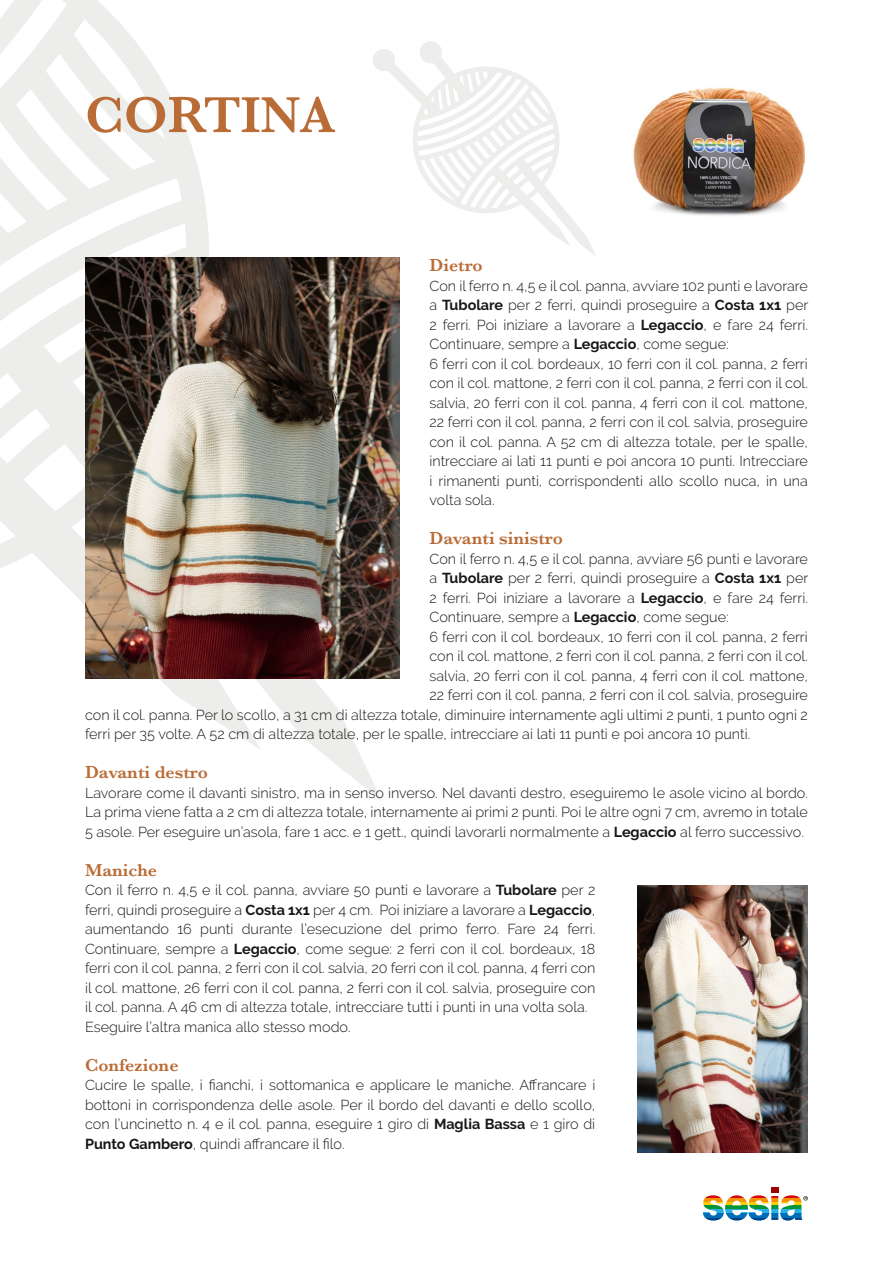
<style>
.page{position:relative;width:893px;height:1263px;background:#fff}
.page>*{position:absolute;margin:0;border:0;box-sizing:border-box;transform-origin:0 0}
.t1{font:600 52.5px "Baskerville";color:#ba6c36}
.t2{font:600 18px "Baskerville";color:#ba6c36}
.t3{font:300 14.4px/19.5px "Raleway";color:#171715}
.s1{font-weight:700}
</style>
<div class="page">
<svg style="left:0;top:0;width:383px;height:801px"></svg>
<svg style="left:373px;top:41px;width:223px;height:216px"></svg>
<img style="left:85px;top:257px;width:315px;height:421px">
<img style="left:638px;top:885px;width:170px;height:267px">
<img style="left:633px;top:87px;width:173px;height:129px">
<svg style="left:703px;top:1187px;width:105px;height:34px"></svg>
<h1 class="t1" style="left:85px;top:78px;width:252px">CORTINA</h1>
<p class="t2" style="left:429px;top:253px;width:55px">Dietro</p>
<p class="t3" style="left:429px;top:276px;width:380px">Con il ferro n. 4,5 e il col. panna, avviare 102 punti e lavorare a <span class="s1">Tubolare</span> per 2 ferri, quindi proseguire a <span class="s1">Costa 1x1</span> per 2 ferri. Poi iniziare a lavorare a <span class="s1">Legaccio</span>, e fare 24 ferri.<br>Continuare, sempre a <span class="s1">Legaccio</span>, come segue:<br>6 ferri con il col. bordeaux, 10 ferri con il col. panna, 2 ferri con il col. mattone, 2 ferri con il col. panna, 2 ferri con il col. salvia, 20 ferri con il col. panna, 4 ferri con il col. mattone, 22 ferri con il col. panna, 2 ferri con il col. salvia, proseguire con il col. panna. A 52 cm di altezza totale, per le spalle, intrecciare ai lati 11 punti e poi ancora 10 punti. Intrecciare i rimanenti punti, corrispondenti allo scollo nuca, in una volta sola.</p>
<p class="t2" style="left:429px;top:526px;width:135px">Davanti sinistro</p>
<p class="t3" style="left:429px;top:549px;width:380px">Con il ferro n. 4,5 e il col. panna, avviare 56 punti e lavorare</p>
<p class="t3" style="left:429px;top:568px;width:380px">a <span class="s1">Tubolare</span> per 2 ferri, quindi proseguire a <span class="s1">Costa 1x1</span> per</p>
<p class="t3" style="left:429px;top:588px;width:380px">2 ferri. Poi iniziare a lavorare a <span class="s1">Legaccio</span>, e fare 24 ferri.</p>
<p class="t3" style="left:429px;top:607px;width:301px">Continuare, sempre a <span class="s1">Legaccio</span>, come segue:</p>
<p class="t3" style="left:429px;top:627px;width:380px">6 ferri con il col. bordeaux, 10 ferri con il col. panna, 2 ferri</p>
<p class="t3" style="left:429px;top:646px;width:380px">con il col. mattone, 2 ferri con il col. panna, 2 ferri con il col.</p>
<p class="t3" style="left:429px;top:666px;width:380px">salvia, 20 ferri con il col. panna, 4 ferri con il col. mattone,</p>
<p class="t3" style="left:429px;top:685px;width:380px">22 ferri con il col. panna, 2 ferri con il col. salvia, proseguire</p>
<p class="t3" style="left:85px;top:705px;width:724px">con il col. panna. Per lo scollo, a 31 cm di altezza totale, diminuire internamente agli ultimi 2 punti, 1 punto ogni 2</p>
<p class="t3" style="left:85px;top:724px;width:667px">ferri per 35 volte. A 52 cm di altezza totale, per le spalle, intrecciare ai lati 11 punti e poi ancora 10 punti.</p>
<p class="t2" style="left:85px;top:760px;width:124px">Davanti destro</p>
<p class="t3" style="left:85px;top:783px;width:724px;text-align:justify">Lavorare come il davanti sinistro, ma in senso inverso. Nel davanti destro, eseguiremo le asole vicino al bordo.<br>La prima viene fatta a 2 cm di altezza totale, internamente ai primi 2 punti. Poi le altre ogni 7 cm, avremo in totale 5 asole. Per eseguire un’asola, fare 1 acc. e 1 gett., quindi lavorarli normalmente a <span class="s1">Legaccio</span> al ferro successivo.</p>
<p class="t2" style="left:85px;top:857px;width:74px">Maniche</p>
<p class="t3" style="left:85px;top:880px;width:512px">Con il ferro n. 4,5 e il col. panna, avviare 50 punti e lavorare a <span class="s1">Tubolare</span> per 2 ferri, quindi proseguire a <span class="s1">Costa 1x1</span> per 4 cm. Poi iniziare a lavorare a <span class="s1">Legaccio</span>, aumentando 16 punti durante l’esecuzione del primo ferro. Fare 24 ferri.<br>Continuare, sempre a <span class="s1">Legaccio</span>, come segue: 2 ferri con il col. bordeaux, 18 ferri con il col. panna, 2 ferri con il col. salvia, 20 ferri con il col. panna, 4 ferri con il col. mattone, 26 ferri con il col. panna, 2 ferri con il col. salvia, proseguire con il col. panna. A 46 cm di altezza totale, intrecciare tutti i punti in una volta sola.<br>Eseguire l’altra manica allo stesso modo.</p>
<p class="t2" style="left:85px;top:1052px;width:95px">Confezione</p>
<p class="t3" style="left:85px;top:1075px;width:512px;text-align:justify">Cucire le spalle, i fianchi, i sottomanica e applicare le maniche. Affrancare i bottoni in corrispondenza delle asole. Per il bordo del davanti e dello scollo, con l’uncinetto n. 4 e il col. panna, eseguire 1 giro di <span class="s1">Maglia Bassa</span> e 1 giro di <span class="s1">Punto Gambero</span>, quindi affrancare il filo.</p>
</div>
